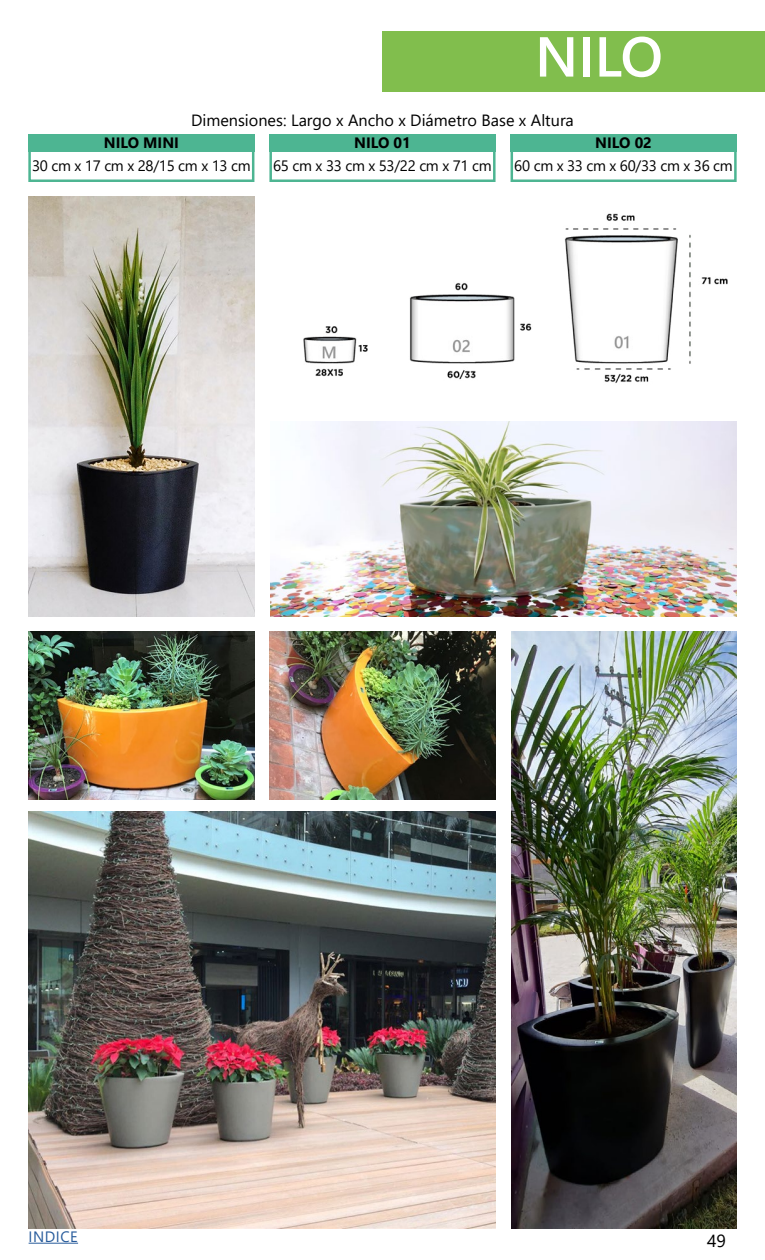
<style>
.page{position:relative;width:765px;height:1260px;background:#fff}
.page>*{position:absolute;margin:0;border:0;box-sizing:border-box;transform-origin:0 0}
.t1{font:600 56.25px "Segoe UI";color:#fff}
.t2{font:17.5px "Segoe UI";color:#000}
.t3{font:16.25px "Segoe UI";color:#000}
.t4{font:15px "Segoe UI";letter-spacing:-.02em;color:#000}
.t5{font:700 15px "Segoe UI";color:#000}
.t6{font:15px "Segoe UI";letter-spacing:.035em;color:#275b9b}
</style>
<div class="page">
<div style="left:382px;top:32px;width:383px;height:60px;background:#81be4d"></div>
<div style="left:269px;top:145px;width:227px;height:37px;border:2px solid #4db592"></div>
<div style="left:28px;top:144px;width:226px;height:38px;border:2px solid #4db592"></div>
<div style="left:511px;top:144px;width:226px;height:38px;border:2px solid #4db592"></div>
<div style="left:28px;top:134px;width:226px;height:18px;background:#4db592"></div>
<div style="left:511px;top:134px;width:226px;height:18px;background:#4db592"></div>
<div style="left:269px;top:135px;width:227px;height:17px;background:#4db592"></div>
<img style="left:303px;top:213px;width:425px;height:170px">
<img style="left:28px;top:197px;width:226px;height:420px">
<img style="left:271px;top:422px;width:466px;height:195px">
<img style="left:28px;top:812px;width:467px;height:416px">
<img style="left:28px;top:632px;width:226px;height:168px">
<img style="left:269px;top:632px;width:226px;height:168px">
<img style="left:512px;top:632px;width:225px;height:596px">
<hr style="left:29px;top:1243px;width:49px;height:1px;background:#275b9b">
<h1 class="t1" style="left:535px;top:4px;width:129px">NILO</h1>
<p class="t3" style="left:191px;top:105px;width:384px">Dimensiones: Largo x Ancho x Diámetro Base x Altura</p>
<p class="t5" style="left:104px;top:129px;width:77px">NILO MINI</p>
<p class="t5" style="left:354px;top:129px;width:58px">NILO 01</p>
<p class="t5" style="left:595px;top:129px;width:58px">NILO 02</p>
<p class="t4" style="left:32px;top:151px;width:220px">30 cm x 17 cm x 28/15 cm x 13 cm</p>
<p class="t4" style="left:273px;top:151px;width:220px">65 cm x 33 cm x 53/22 cm x 71 cm</p>
<p class="t4" style="left:514px;top:151px;width:220px">60 cm x 33 cm x 60/33 cm x 36 cm</p>
<p class="t6" style="left:29px;top:1222px;width:51px">INDICE</p>
<p class="t2" style="left:707px;top:1224px;width:20px">49</p>
</div>
